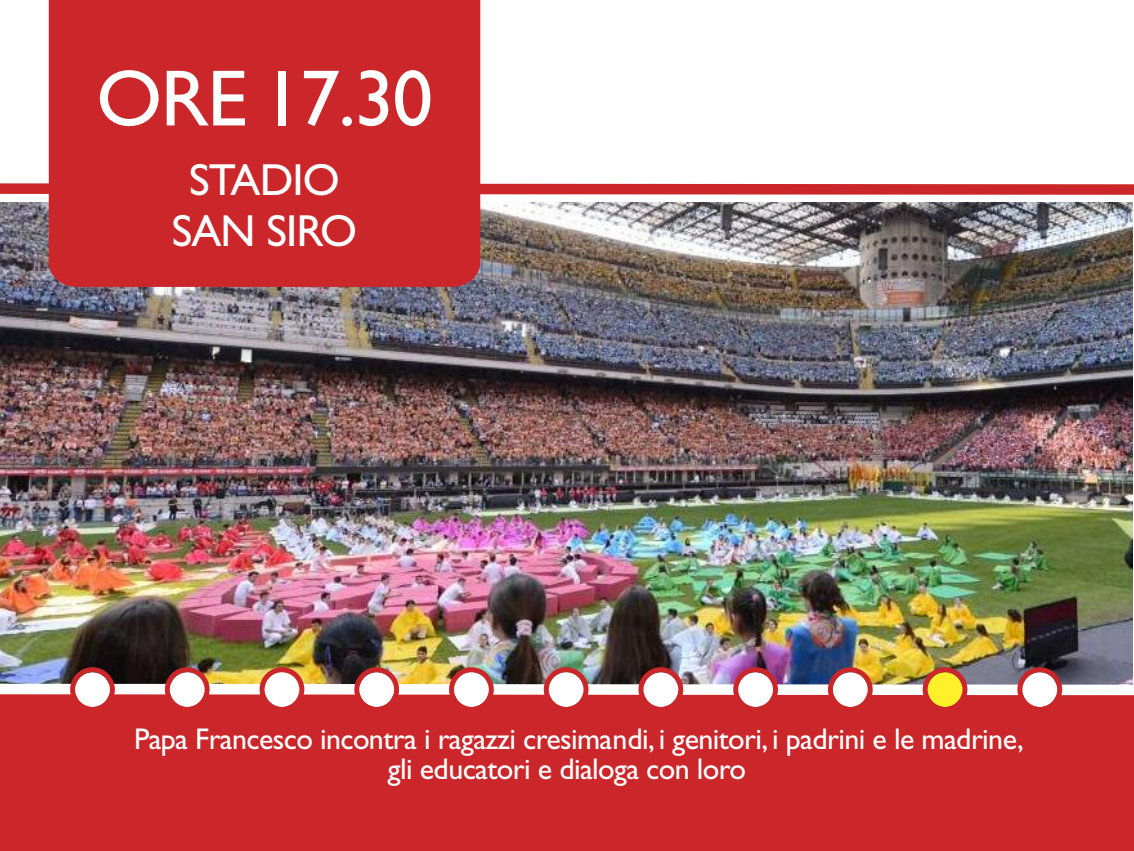
<style>
.page{position:relative;width:1134px;height:851px;background:#fff}
.page>*{position:absolute;margin:0;border:0;box-sizing:border-box;transform-origin:0 0}
.t1{font:80px "Gill Sans";letter-spacing:-.02em;color:#fff}
.t2{font:45px/50px "Gill Sans";letter-spacing:-.02em;color:#fff;text-align:center}
.t3{font:30px/30px "Gill Sans";letter-spacing:-.02em;color:#fff}
</style>
<div class="page">
<img style="left:0;top:203px;width:1133px;height:464px">
<svg style="left:0;top:178px;width:1134px;height:22px"></svg>
<div style="left:0;top:690px;width:1134px;height:160px;background:#cb262a"></div>
<div style="left:49px;top:0;width:431px;height:287px;background:#cb262a"></div>
<img style="left:0;top:667px;width:1134px;height:40px">
<h1 class="t1" style="left:96px;top:68px;width:338px">ORE 17.30</h1>
<h2 class="t2" style="left:172px;top:159px;width:187px">STADIO<br>SAN SIRO</h2>
<p class="t3" style="left:388px;top:726px;width:637px;text-indent:-254px">Papa Francesco incontra i ragazzi cresimandi, i genitori, i padrini e le madrine, gli educatori e dialoga con loro</p>
</div>
